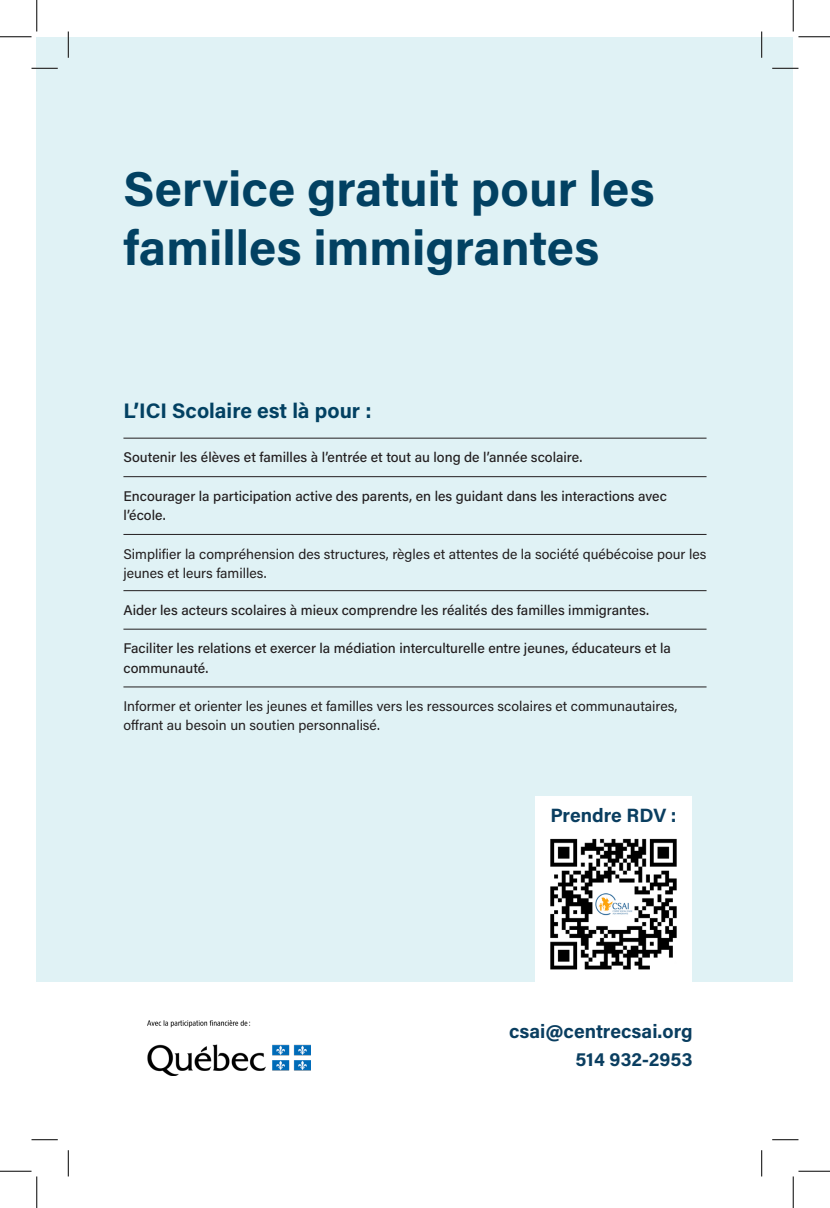
<style>
.page{position:relative;width:830px;height:1208px;background:#fff}
.page>*{position:absolute;margin:0;border:0;box-sizing:border-box;transform-origin:0 0}
.t1{font:700 49px/58.8px "Acumin Pro";color:#024162}
.t2{font:700 21px "Acumin Pro";color:#024162}
.t3{font:700 19.25px "Acumin Pro";color:#0a3e60}
.t4{font:500 14px/19.2px "Acumin Pro";color:#231f20}
.t5{font:14px/19.2px "Acumin Pro";color:#231f20}
</style>
<div class="page">
<div style="left:37px;top:37px;width:756px;height:944px;background:#e0f2f5"></div>
<div style="left:535px;top:795px;width:157px;height:187px;background:#fff"></div>
<img style="left:147px;top:1020px;width:163px;height:55px">
<img style="left:550px;top:838px;width:127px;height:132px">
<hr style="left:123px;top:438px;width:583px;height:1px;background:#231f20">
<hr style="left:123px;top:476px;width:583px;height:1px;background:#231f20">
<hr style="left:123px;top:534px;width:583px;height:1px;background:#231f20">
<hr style="left:123px;top:590px;width:583px;height:1px;background:#231f20">
<hr style="left:123px;top:628px;width:583px;height:1px;background:#231f20">
<hr style="left:123px;top:686px;width:583px;height:1px;background:#231f20">
<svg style="left:32px;top:68px;width:26px;height:1px"></svg>
<svg style="left:772px;top:68px;width:26px;height:1px"></svg>
<svg style="left:32px;top:1139px;width:26px;height:1px"></svg>
<svg style="left:772px;top:1139px;width:26px;height:1px"></svg>
<svg style="left:68px;top:32px;width:1px;height:26px"></svg>
<svg style="left:68px;top:1150px;width:1px;height:26px"></svg>
<svg style="left:761px;top:32px;width:1px;height:26px"></svg>
<svg style="left:761px;top:1150px;width:1px;height:26px"></svg>
<hr style="left:0;top:36px;width:32px;height:1px;background:#000">
<hr style="left:798px;top:36px;width:32px;height:1px;background:#000">
<hr style="left:0;top:1170px;width:32px;height:1px;background:#000">
<hr style="left:798px;top:1170px;width:32px;height:1px;background:#000">
<hr style="left:36px;top:0;width:1px;height:32px;background:#000">
<hr style="left:36px;top:1176px;width:1px;height:32px;background:#000">
<hr style="left:792px;top:0;width:1px;height:32px;background:#000">
<hr style="left:792px;top:1176px;width:1px;height:32px;background:#000">
<p class="t1" style="left:123px;top:158px;width:533px">Service gratuit pour les familles immigrantes</p>
<p class="t2" style="left:123px;top:395px;width:249px">L’ICI Scolaire est là pour :</p>
<p class="t4" style="left:123px;top:447px;width:460px">Soutenir les élèves et familles à l’entrée et tout au long de l’année scolaire.</p>
<p class="t4" style="left:123px;top:485px;width:545px">Encourager la participation active des parents, en les guidant dans les interactions avec l’école.</p>
<p class="t5" style="left:123px;top:543px;width:584px">Simplifier la compréhension des structures, règles et attentes de la société québécoise pour les jeunes et leurs familles.</p>
<p class="t4" style="left:123px;top:599px;width:527px">Aider les acteurs scolaires à mieux comprendre les réalités des familles immigrantes.</p>
<p class="t4" style="left:123px;top:638px;width:549px">Faciliter les relations et exercer la médiation interculturelle entre jeunes, éducateurs et la communauté.</p>
<p class="t5" style="left:123px;top:696px;width:555px">Informer et orienter les jeunes et familles vers les ressources scolaires et communautaires, offrant au besoin un soutien personnalisé.</p>
<p class="t3" style="left:550px;top:802px;width:128px">Prendre RDV :</p>
<p class="t3" style="left:509px;top:1017px;width:185px">csai@centrecsai.org</p>
<p class="t3" style="left:575px;top:1045px;width:118px">514 932-2953</p>
</div>
